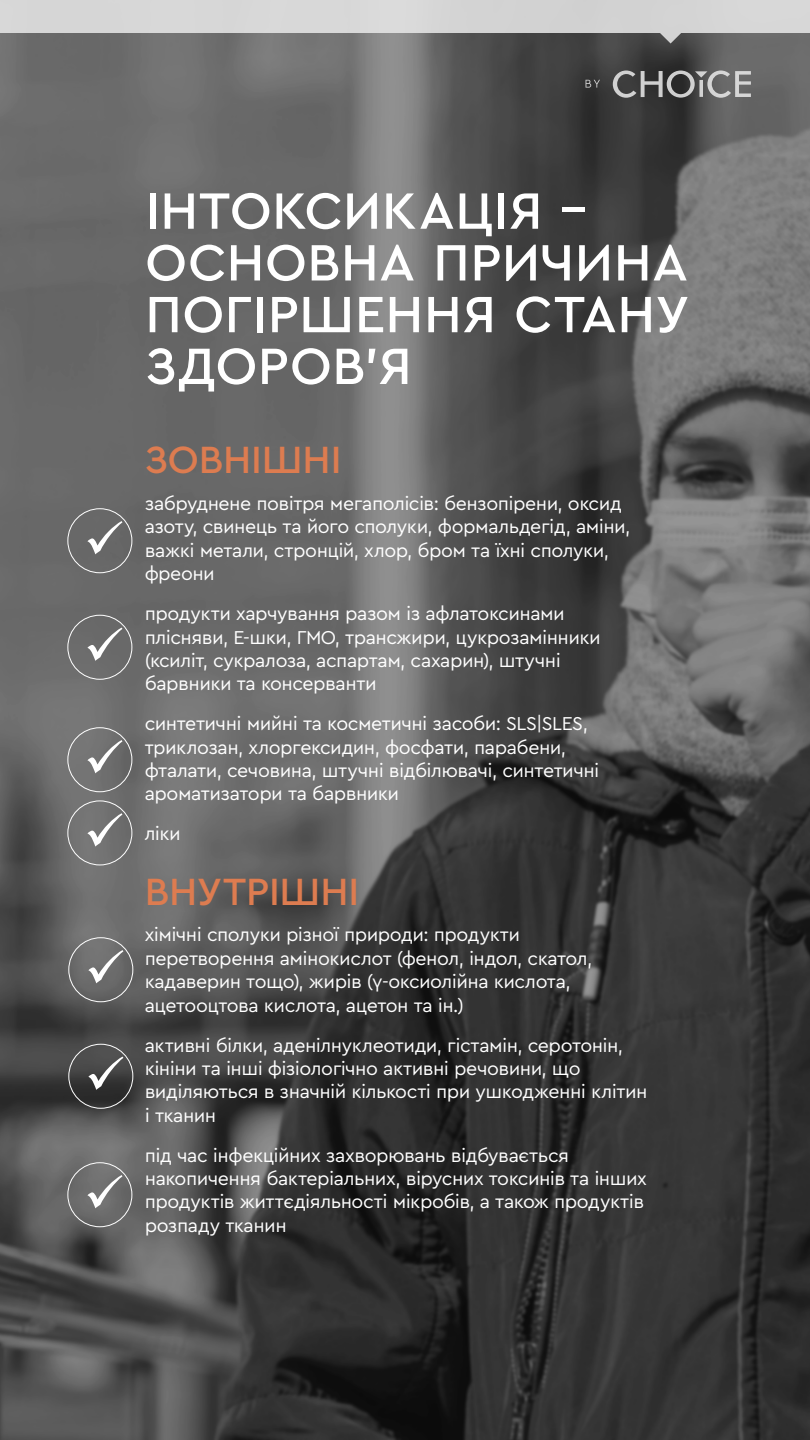
<style>
.page{position:relative;width:810px;height:1440px;background:#fff}
.page>*{position:absolute;margin:0;border:0;box-sizing:border-box;transform-origin:0 0}
.t1{font:500 53.47px/51.8px "Cera PRO";letter-spacing:.01em;color:#fff}
.t2{font:500 39.75px "Cera PRO";letter-spacing:-.005em;color:#dd7c50}
.t3{font:19.5px/23.4px "Cera PRO";letter-spacing:-.025em;color:#fff}
</style>
<div class="page">
<img style="left:0;top:44px;width:810px;height:1396px">
<div style="left:68px;top:509px;width:64px;height:64px;border:1px solid #fff;border-radius:50%"></div>
<div style="left:69px;top:938px;width:64px;height:64px;border:1px solid #fff;border-radius:50%"></div>
<div style="left:69px;top:1044px;width:64px;height:65px;border:1px solid #fff;border-radius:50%"></div>
<div style="left:68px;top:1163px;width:64px;height:64px;border:1px solid #fff;border-radius:50%"></div>
<div style="left:68px;top:615px;width:64px;height:65px;border:1px solid #fff;border-radius:50%"></div>
<div style="left:68px;top:728px;width:64px;height:64px;border:1px solid #fff;border-radius:50%"></div>
<div style="left:68px;top:801px;width:64px;height:64px;border:1px solid #fff;border-radius:50%"></div>
<svg style="left:613px;top:70px;width:138px;height:28px;background:#747474"></svg>
<svg style="left:586px;top:80px;width:14px;height:8px"></svg>
<svg style="left:0;top:0;width:810px;height:44px;background:#b9b9b9"></svg>
<svg style="left:87px;top:520px;width:35px;height:34px"></svg>
<svg style="left:88px;top:949px;width:35px;height:34px"></svg>
<svg style="left:88px;top:1056px;width:35px;height:34px"></svg>
<svg style="left:87px;top:1174px;width:35px;height:34px"></svg>
<svg style="left:87px;top:627px;width:35px;height:34px"></svg>
<svg style="left:87px;top:739px;width:35px;height:34px"></svg>
<svg style="left:87px;top:813px;width:35px;height:34px"></svg>
<p class="t1" style="left:145px;top:183px;width:545px">ІНТОКСИКАЦІЯ –<br>ОСНОВНА ПРИЧИНА<br>ПОГІРШЕННЯ СТАНУ<br>ЗДОРОВ’Я</p>
<p class="t2" style="left:145px;top:433px;width:198px">ЗОВНІШНІ</p>
<p class="t3" style="left:145px;top:491px;width:487px">забруднене повітря мегаполісів: бензопірени, оксид азоту, свинець та його сполуки, формальдегід, аміни, важкі метали, стронцій, хлор, бром та їхні сполуки, фреони</p>
<p class="t3" style="left:145px;top:601px;width:458px">продукти харчування разом із афлатоксинами плісняви, Е-шки, ГМО, трансжири, цукрозамінники (ксиліт, сукралоза, аспартам, сахарин), штучні барвники та консерванти</p>
<p class="t3" style="left:145px;top:711px;width:456px">синтетичні мийні та косметичні засоби: SLS|SLES, триклозан, хлоргексидин, фосфати, парабени, фталати, сечовина, штучні відбілювачі, синтетичні ароматизатори та барвники</p>
<p class="t3" style="left:145px;top:821px;width:38px">ліки</p>
<p class="t2" style="left:145px;top:865px;width:216px">ВНУТРІШНІ</p>
<p class="t3" style="left:145px;top:922px;width:449px">хімічні сполуки різної природи: продукти перетворення амінокислот (фенол, індол, скатол, кадаверин тощо), жирів (γ-оксиолійна кислота, ацетооцтова кислота, ацетон та ін.)</p>
<p class="t3" style="left:145px;top:1032px;width:504px">активні білки, аденілнуклеотиди, гістамін, серотонін, кініни та інші фізіологічно активні речовини, що виділяються в значній кількості при ушкодженні клітин і тканин</p>
<p class="t3" style="left:145px;top:1143px;width:504px">під час інфекційних захворювань відбувається накопичення бактеріальних, вірусних токсинів та інших продуктів життєдіяльності мікробів, а також продуктів розпаду тканин</p>
</div>
